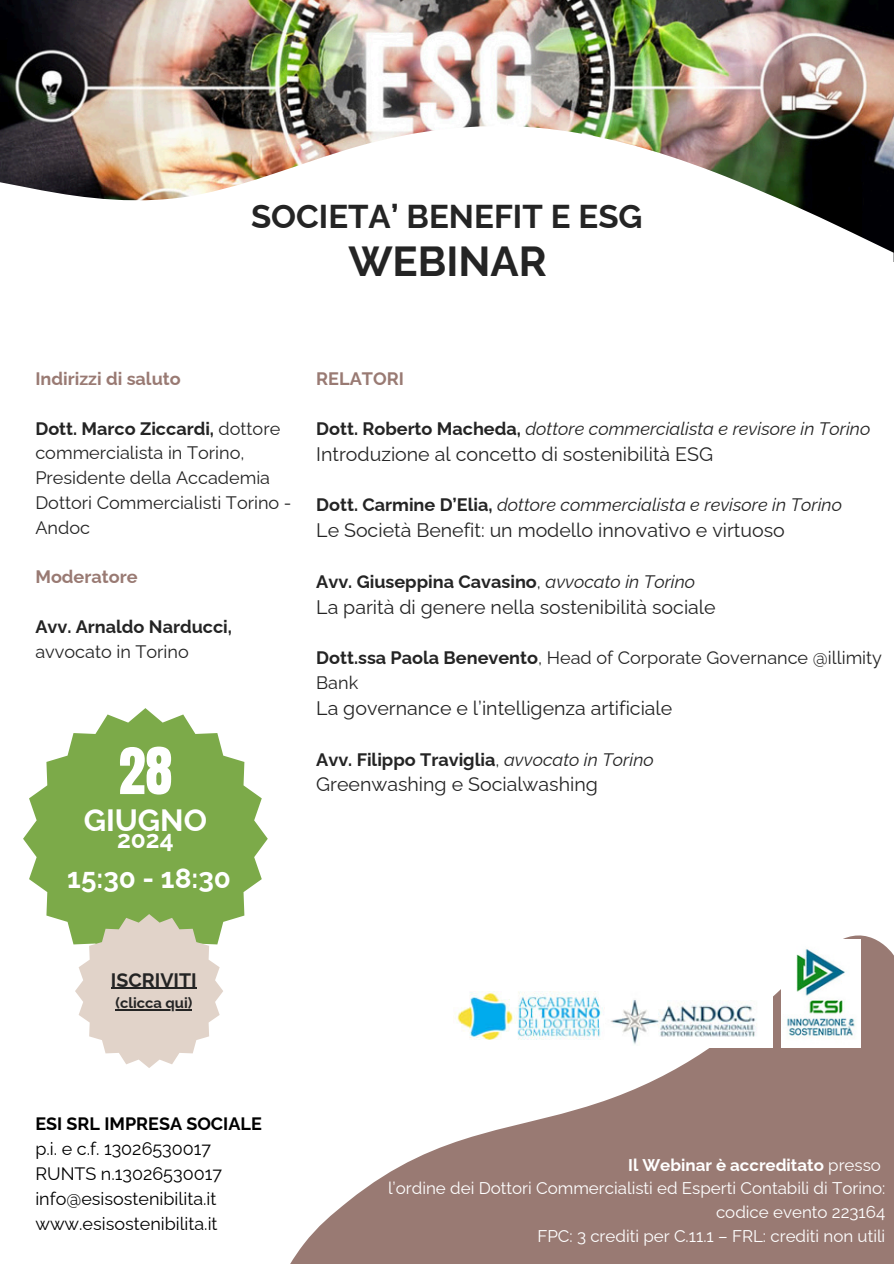
<style>
.page{position:relative;width:894px;height:1264px;background:#fff}
.page>*{position:absolute;margin:0;border:0;box-sizing:border-box;transform-origin:0 0}
.t1{font:54.6px "Anton";color:#fff}
.t2{font:700 42px "Raleway";color:#242424}
.t3{font:700 33px "Raleway";color:#242424}
.t4{font:700 30.75px "Raleway";color:#fff}
.t5{font:700 27.75px "Raleway";color:#fff}
.t6{font:700 24.45px "Raleway";color:#fff}
.t7{font:19.5px "Raleway";color:#242424}
.t8{font:700 19.5px "Raleway";color:#242424}
.t9{font:18px/24.8px "Raleway";color:#242424}
.t10{font:italic 18px "Raleway";color:#242424}
.t11{font:700 18px/24.8px "Raleway";color:#242424}
.t12{font:18px "Raleway";color:#000}
.t13{font:700 18px "Raleway";color:#997a73}
.t14{font:700 18px "Raleway";color:#000}
.t15{font:16.95px "Raleway";color:#fff}
.t16{font:700 16.95px "Raleway";color:#fff}
.t17{font:700 14.85px "Raleway";color:#242424}
.s1{font-weight:700}
.s2{font-weight:400}
.s3{font-weight:700;font-style:normal}
.s4{font-weight:400;font-style:italic}
</style>
<div class="page">
<img style="left:0;top:0;width:893px;height:123px">
<img style="left:0;top:123px;width:893px;height:130px">
<svg style="left:291px;top:935px;width:602px;height:328px;fill:#997a73"></svg>
<svg style="left:23px;top:708px;width:245px;height:237px;fill:#7caa49"></svg>
<svg style="left:75px;top:914px;width:148px;height:154px"></svg>
<hr style="left:111px;top:987px;width:86px;height:1px;background:#242424">
<hr style="left:115px;top:1009px;width:77px;height:1px;background:#242424">
<img style="left:781px;top:939px;width:78px;height:108px">
<img style="left:604px;top:991px;width:168px;height:56px">
<img style="left:454px;top:991px;width:150px;height:50px">
<h2 class="t3" style="left:251px;top:197px;width:393px">SOCIETA’ BENEFIT E ESG</h2>
<p class="t2" style="left:348px;top:236px;width:200px">WEBINAR</p>
<p class="t13" style="left:35px;top:368px;width:147px">Indirizzi di saluto</p>
<p class="t9" style="left:35px;top:416px;width:257px"><span class="s1">Dott. Marco Ziccardi,</span> dottore commercialista in Torino,<br>Presidente della Accademia<br>Dottori Commercialisti Torino -<br>Andoc</p>
<p class="t13" style="left:35px;top:566px;width:104px">Moderatore</p>
<p class="t11" style="left:35px;top:614px;width:198px">Avv. Arnaldo Narducci, <span class="s2">avvocato in Torino</span></p>
<p class="t1" style="left:118px;top:732px;width:55px">28</p>
<h2 class="t4" style="left:84px;top:802px;width:125px">GIUGNO</h2>
<h1 class="t6" style="left:117px;top:825px;width:58px">2024</h1>
<h6 class="t5" style="left:67px;top:862px;width:165px">15:30 - 18:30</h6>
<h6 class="t13" style="left:316px;top:368px;width:89px">RELATORI</h6>
<p class="t10" style="left:316px;top:418px;width:555px"><span class="s3">Dott. Roberto Macheda,</span> dottore commercialista e revisore in Torino</p>
<h5 class="t7" style="left:316px;top:442px;width:398px">Introduzione al concetto di sostenibilità ESG</h5>
<p class="t10" style="left:316px;top:494px;width:527px"><span class="s3">Dott. Carmine D’Elia,</span> dottore commercialista e revisore in Torino</p>
<p class="t7" style="left:316px;top:518px;width:470px">Le Società Benefit: un modello innovativo e virtuoso</p>
<p class="t11" style="left:316px;top:569px;width:380px">Avv. Giuseppina Cavasino<span class="s2">,</span> <span class="s4">avvocato in Torino</span></p>
<p class="t7" style="left:316px;top:595px;width:401px">La parità di genere nella sostenibilità sociale</p>
<p class="t9" style="left:316px;top:645px;width:567px"><span class="s1">Dott.ssa Paola Benevento</span>, Head of Corporate Governance @illimity<br>Bank</p>
<p class="t7" style="left:316px;top:696px;width:357px">La governance e l’intelligenza artificiale</p>
<p class="t11" style="left:316px;top:746px;width:339px">Avv. Filippo Traviglia<span class="s2">,</span> <span class="s4">avvocato in Torino</span></p>
<p class="t7" style="left:316px;top:773px;width:283px">Greenwashing e Socialwashing</p>
<p class="t8" style="left:111px;top:968px;width:87px">ISCRIVITI</p>
<p class="t17" style="left:115px;top:994px;width:78px">(clicca qui)</p>
<p class="t14" style="left:35px;top:1113px;width:228px">ESI SRL IMPRESA SOCIALE</p>
<p class="t12" style="left:35px;top:1138px;width:177px">p.i. e c.f. 13026530017</p>
<p class="t12" style="left:35px;top:1163px;width:188px">RUNTS n.13026530017</p>
<p class="t12" style="left:35px;top:1187px;width:182px">info@esisostenibilita.it</p>
<p class="t12" style="left:35px;top:1212px;width:184px">www.esisostenibilita.it</p>
<h4 class="t16" style="left:628px;top:1154px;width:254px">Il Webinar è accreditato <span class="s2">presso</span></h4>
<h3 class="t15" style="left:388px;top:1178px;width:498px">l’ordine dei Dottori Commercialisti ed Esperti Contabili di Torino:</h3>
<p class="t15" style="left:715px;top:1201px;width:171px">codice evento 223164</p>
<p class="t15" style="left:537px;top:1225px;width:349px">FPC: 3 crediti per C.11.1 – FRL: crediti non utili</p>
</div>
